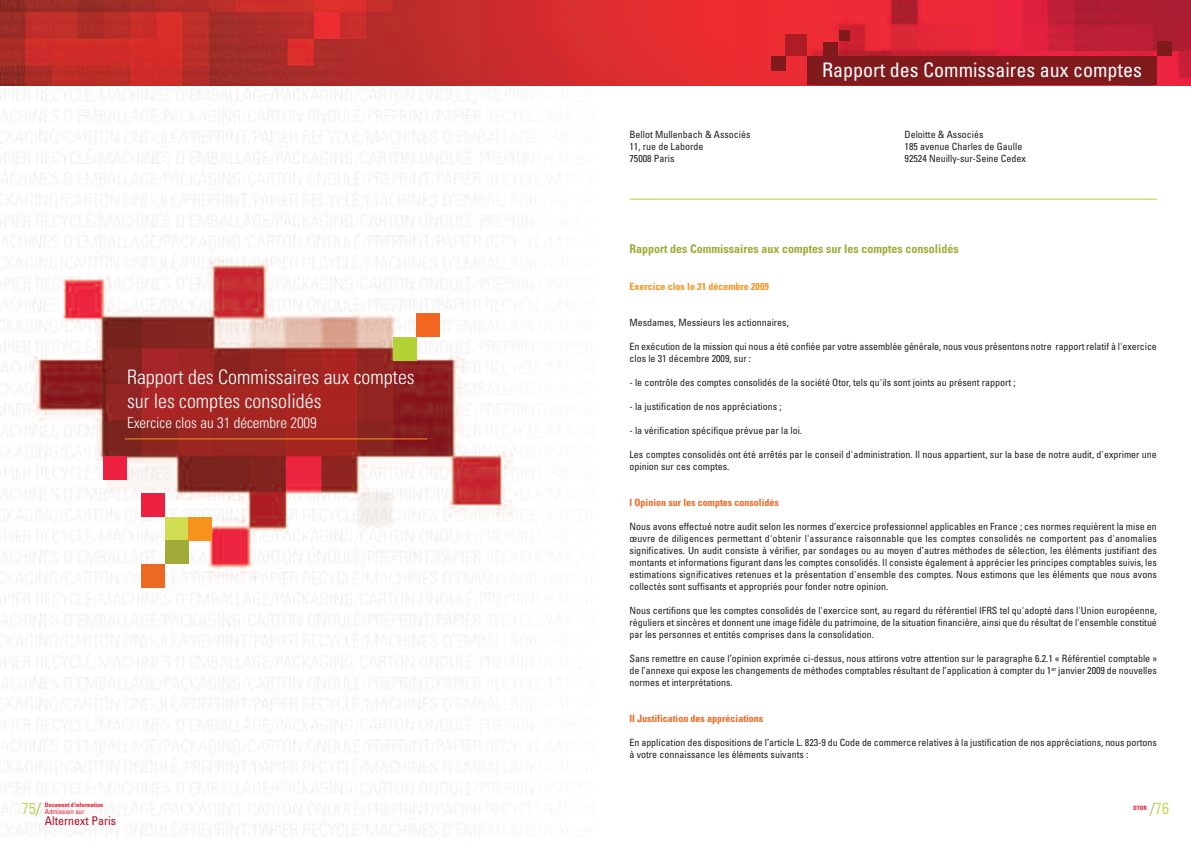
<style>
.page{position:relative;width:1191px;height:842px;background:#fff}
.page>*{position:absolute;margin:0;border:0;box-sizing:border-box;transform-origin:0 0}
.t1{font:300 condensed 20px/24px "Univers";color:#fff}
.t2{font:condensed 20px "Univers";color:#fff}
.t3{font:300 condensed 15.8px "Univers";color:#b3d234}
.t4{font:300 condensed 15px "Univers";color:#fff}
.t5{font:700 condensed 12px "Univers";color:#a2ab39}
.t6{font:condensed 12px "Univers";color:#ae0b23}
.t7{font:condensed 10px/12px "Univers";color:#231f20}
.t8{font:700 condensed 10px "Univers";color:#f36621}
.t9{font:700 condensed 10px "Univers";color:#f7931d}
.t10{font:condensed 7px "Univers";color:#e61934}
.t11{font:700 condensed 6px "Univers";color:#e61934}
.s1{color:#a2ab39}
</style>
<div class="page">
<img style="left:0;top:85px;width:595px;height:752px">
<div style="left:141px;top:494px;width:24px;height:23px;background:#ed213f"></div>
<div style="left:103px;top:456px;width:24px;height:23px;background:#ed213f"></div>
<div style="left:141px;top:564px;width:24px;height:23px;background:#eb6923"></div>
<div style="left:393px;top:337px;width:23px;height:23px;background:#b3d234"></div>
<div style="left:165px;top:517px;width:23px;height:23px;background:#d1de52"></div>
<div style="left:165px;top:540px;width:23px;height:24px;background:#a2ab39"></div>
<div style="left:416px;top:313px;width:24px;height:24px;background:#f36621"></div>
<div style="left:188px;top:517px;width:24px;height:23px;background:#f7931d"></div>
<hr style="left:125px;top:438px;width:302px;height:1px;background:#f7931d">
<img style="left:0;top:0;width:1191px;height:85px">
<div style="left:807px;top:56px;width:350px;height:29px;background:#801a1c"></div>
<div style="left:785px;top:34px;width:22px;height:22px;background:#ad1d23"></div>
<div style="left:771px;top:56px;width:15px;height:15px;background:#801a1c"></div>
<div style="left:1157px;top:41px;width:14px;height:15px;background:#801a1c"></div>
<div style="left:823px;top:42px;width:15px;height:15px;background:#801a1c"></div>
<div style="left:839px;top:31px;width:11px;height:10px;background:#801a1c"></div>
<hr style="left:629px;top:199px;width:528px;height:1px;background:#b3d234">
<h1 class="t1" style="left:127px;top:366px;width:289px">Rapport des Commissaires aux comptes sur les comptes consolidés</h1>
<h3 class="t4" style="left:127px;top:417px;width:191px">Exercice clos au 31 décembre 2009</h3>
<h2 class="t3" style="left:22px;top:802px;width:21px">75<span class="s1">/</span></h2>
<p class="t11" style="left:45px;top:802px;width:60px">Document d’information</p>
<p class="t10" style="left:45px;top:809px;width:41px">Admission sur</p>
<p class="t6" style="left:45px;top:816px;width:73px">Alternext Paris</p>
<h1 class="t2" style="left:822px;top:63px;width:321px">Rapport des Commissaires aux comptes</h1>
<p class="t7" style="left:629px;top:129px;width:123px">Bellot Mullenbach &amp; Associés<br>11, rue de Laborde<br>75008 Paris</p>
<p class="t7" style="left:904px;top:129px;width:123px">Deloitte &amp; Associés<br>185 avenue Charles de Gaulle<br>92524 Neuilly-sur-Seine Cedex</p>
<p class="t5" style="left:629px;top:244px;width:331px">Rapport des Commissaires aux comptes sur les comptes consolidés</p>
<p class="t9" style="left:629px;top:282px;width:141px">Exercice clos le 31 décembre 2009</p>
<p class="t7" style="left:629px;top:317px;width:161px">Mesdames, Messieurs les actionnaires,</p>
<p class="t7" style="left:629px;top:341px;width:529px">En exécution de la mission qui nous a été confiée par votre assemblée générale, nous vous présentons notre rapport relatif à l'exercice clos le 31 décembre 2009, sur :</p>
<p class="t7" style="left:629px;top:377px;width:387px">- le contrôle des comptes consolidés de la société Otor, tels qu'ils sont joints au présent rapport ;</p>
<p class="t7" style="left:629px;top:401px;width:154px">- la justification de nos appréciations ;</p>
<p class="t7" style="left:629px;top:425px;width:174px">- la vérification spécifique prévue par la loi.</p>
<p class="t7" style="left:629px;top:449px;width:529px">Les comptes consolidés ont été arrêtés par le conseil d'administration. Il nous appartient, sur la base de notre audit, d'exprimer une opinion sur ces comptes.</p>
<p class="t8" style="left:629px;top:498px;width:151px">I Opinion sur les comptes consolidés</p>
<p class="t7" style="left:629px;top:521px;width:529px;text-align:justify">Nous avons effectué notre audit selon les normes d’exercice professionnel applicables en France ; ces normes requièrent la mise en œuvre de diligences permettant d'obtenir l'assurance raisonnable que les comptes consolidés ne comportent pas d'anomalies significatives. Un audit consiste à vérifier, par sondages ou au moyen d’autres méthodes de sélection, les éléments justifiant des montants et informations figurant dans les comptes consolidés. Il consiste également à apprécier les principes comptables suivis, les estimations significatives retenues et la présentation d'ensemble des comptes. Nous estimons que les éléments que nous avons collectés sont suffisants et appropriés pour fonder notre opinion.</p>
<p class="t7" style="left:629px;top:605px;width:529px;text-align:justify">Nous certifions que les comptes consolidés de l'exercice sont, au regard du référentiel IFRS tel qu'adopté dans l'Union européenne, réguliers et sincères et donnent une image fidèle du patrimoine, de la situation financière, ainsi que du résultat de l'ensemble constitué par les personnes et entités comprises dans la consolidation.</p>
<p class="t7" style="left:629px;top:653px;width:529px;text-align:justify">Sans remettre en cause l’opinion exprimée ci-dessus, nous attirons votre attention sur le paragraphe 6.2.1 « Référentiel comptable » de l’annexe qui expose les changements de méthodes comptables résultant de l’application à compter du 1<sup>er</sup> janvier 2009 de nouvelles normes et interprétations.</p>
<p class="t8" style="left:629px;top:714px;width:135px">II Justification des appréciations</p>
<p class="t7" style="left:629px;top:737px;width:529px">En application des dispositions de l’article L. 823-9 du Code de commerce relatives à la justification de nos appréciations, nous portons à votre connaissance les éléments suivants :</p>
<p class="t11" style="left:1133px;top:805px;width:15px">OTOR</p>
<h2 class="t3" style="left:1149px;top:802px;width:21px"><span class="s1">/</span>76</h2>
</div>
